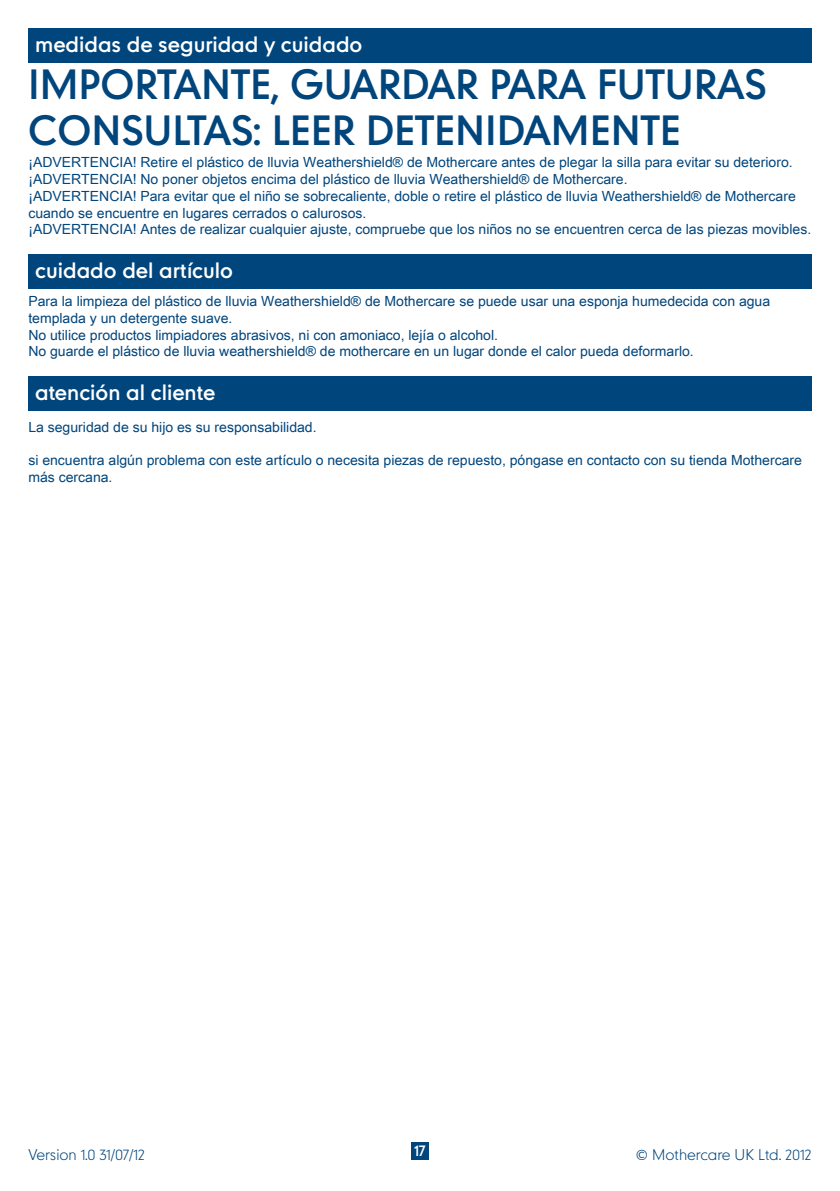
<style>
.page{position:relative;width:840px;height:1191px;background:#fff}
.page>*{position:absolute;margin:0;border:0;box-sizing:border-box;transform-origin:0 0}
.t1{font:38px/45.6px "Mothercare";color:#00457c}
.t2{font:20px "Mothercare";color:#fff}
.t3{font:100 20px "Mothercare";color:#fff}
.t4{font:14px/16.8px "Arial Unicode MS";color:#00457c}
.t5{font:100 14px "Mothercare";color:#00457c}
.t6{font:14px "Mothercare";color:#fff}
</style>
<div class="page">
<div style="left:411px;top:1142px;width:17px;height:17px;background:#00457c"></div>
<div style="left:28px;top:28px;width:783px;height:34px;background:#00457c"></div>
<div style="left:28px;top:254px;width:783px;height:34px;background:#00457c"></div>
<div style="left:28px;top:376px;width:783px;height:34px;background:#00457c"></div>
<h2 class="t3" style="left:35px;top:32px;width:185px">safety &amp; care notes</h2>
<h2 class="t2" style="left:35px;top:30px;width:328px">medidas de seguridad y cuidado</h2>
<h1 class="t1" style="left:28px;top:60px;width:739px">IMPORTANTE, GUARDAR PARA FUTURAS<br>CONSULTAS: LEER DETENIDAMENTE</h1>
<p class="t4" style="left:28px;top:153px;width:783px">¡ADVERTENCIA! Retire el plástico de lluvia Weathershield® de Mothercare antes de plegar la silla para evitar su deterioro. ¡ADVERTENCIA! No poner objetos encima del plástico de lluvia Weathershield® de Mothercare.<br>¡ADVERTENCIA! Para evitar que el niño se sobrecaliente, doble o retire el plástico de lluvia Weathershield® de Mothercare cuando se encuentre en lugares cerrados o calurosos.<br>¡ADVERTENCIA! Antes de realizar cualquier ajuste, compruebe que los niños no se encuentren cerca de las piezas movibles.</p>
<h2 class="t2" style="left:35px;top:256px;width:199px">cuidado del artículo</h2>
<p class="t4" style="left:28px;top:292px;width:742px">Para la limpieza del plástico de lluvia Weathershield® de Mothercare se puede usar una esponja humedecida con agua templada y un detergente suave.<br>No utilice productos limpiadores abrasivos, ni con amoniaco, lejía o alcohol.<br>No guarde el plástico de lluvia weathershield® de mothercare en un lugar donde el calor pueda deformarlo.</p>
<h2 class="t2" style="left:35px;top:378px;width:181px">atención al cliente</h2>
<p class="t4" style="left:28px;top:418px;width:289px">La seguridad de su hijo es su responsabilidad.</p>
<p class="t4" style="left:28px;top:451px;width:774px">si encuentra algún problema con este artículo o necesita piezas de repuesto, póngase en contacto con su tienda Mothercare más cercana.</p>
<p class="t5" style="left:28px;top:1145px;width:118px">Version 1.0 31/07/12</p>
<p class="t6" style="left:414px;top:1141px;width:13px">17</p>
<p class="t5" style="left:635px;top:1145px;width:177px">© Mothercare UK Ltd. 2012</p>
</div>
